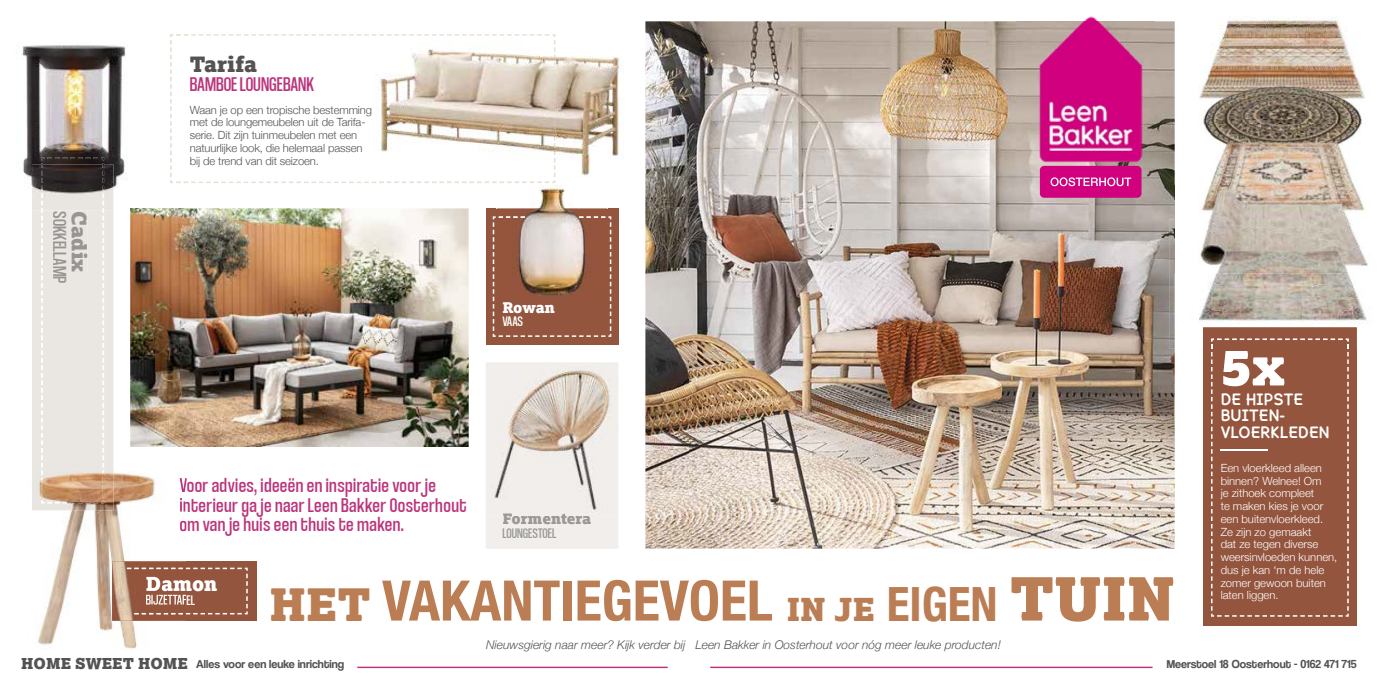
<style>
.page{position:relative;width:1378px;height:689px;background:#fff}
.page>*{position:absolute;margin:0;border:0;box-sizing:border-box;transform-origin:0 0}
.t1{font:700 condensed 55.95px "Helvetica Neue";color:#bb7e54}
.t2{font:900 51.6px "Lexia W03";color:#fff}
.t3{font:21px/19.5px "Coolvetica Condensed Rg";letter-spacing:.02em;color:#bb337b}
.t4{font:21px "Coolvetica Condensed Rg";color:#bb337b}
.t5{font:900 21px "Lexia W03";color:#535353}
.t6{font:19.95px "Coolvetica Condensed Rg";color:#979593}
.t7{font:900 19.95px "Lexia W03";color:#979593}
.t8{font:900 19.2px "Lexia W03";color:#fff}
.t9{font:700 15px/16.5px "Lexia";color:#fff}
.t10{font:14.7px "Coolvetica Condensed Rg";color:#9a9997}
.t11{font:900 14.7px "Lexia W03";color:#9a9997}
.t12{font:900 14.7px "Lexia W03";letter-spacing:-.005em;color:#fff}
.t13{font:14.7px "Coolvetica Condensed Rg";color:#fff}
.t14{font:italic 300 12px "Helvetica Neue";color:#535353}
.t15{font:12px "Coolvetica Rg";color:#535353}
.t16{font:300 11.25px/12.8px "Helvetica Neue";color:#fff}
.t17{font:300 11.25px/12.8px "Helvetica Neue";letter-spacing:-.01em;color:#535353}
.s1{font-family:"Lexia W03";font-weight:900;font-stretch:normal;font-size:44.4px}
.s2{font-family:"Lexia W03";font-weight:900;font-stretch:normal;font-size:31.5px}
.s3{font-size:47.25px}
.s4{font-family:"Lexia W03";font-weight:900;font-stretch:normal;font-size:59.4px}
.s5{font-family:"Lexia W03";font-weight:900;font-size:15px}
</style>
<div class="page">
<img style="left:645px;top:21px;width:44px;height:527px">
<div style="left:112px;top:561px;width:144px;height:60px;background:#94553e"></div>
<img style="left:555px;top:40px;width:66px;height:143px">
<img style="left:130px;top:208px;width:339px;height:239px">
<div style="left:486px;top:208px;width:132px;height:136px;background:#94553e"></div>
<div style="left:486px;top:516px;width:132px;height:33px;background:#f1eeeb"></div>
<div style="left:503px;top:516px;width:88px;height:8px;background:#f1eeeb"></div>
<div style="left:503px;top:528px;width:53px;height:10px;background:#f1eeeb"></div>
<img style="left:22px;top:45px;width:105px;height:165px">
<svg style="left:176px;top:34px;width:379px;height:149px"></svg>
<img style="left:170px;top:34px;width:3px;height:149px">
<img style="left:130px;top:208px;width:59px;height:2px">
<svg style="left:493px;top:216px;width:118px;height:121px"></svg>
<img style="left:486px;top:362px;width:132px;height:154px">
<img style="left:503px;top:513px;width:88px;height:3px">
<hr style="left:357px;top:666px;width:311px;height:2px;background:#bb337b">
<svg style="left:186px;top:568px;width:62px;height:46px"></svg>
<img style="left:32px;top:471px;width:148px;height:178px">
<img style="left:32px;top:503px;width:81px;height:7px">
<img style="left:112px;top:561px;width:74px;height:60px">
<img style="left:180px;top:478px;width:6px;height:14px">
<img style="left:180px;top:498px;width:6px;height:34px">
<img style="left:146px;top:577px;width:40px;height:14px">
<img style="left:146px;top:595px;width:40px;height:9px">
<svg style="left:32px;top:157px;width:81px;height:346px;background:#d5cec7"></svg>
<img style="left:41px;top:471px;width:2px;height:26px">
<img style="left:41px;top:500px;width:63px;height:3px">
<img style="left:127px;top:613px;width:56px;height:1px">
<img style="left:127px;top:568px;width:56px;height:1px">
<img style="left:121px;top:568px;width:3px;height:46px">
<img style="left:497px;top:186px;width:110px;height:110px">
<img style="left:498px;top:216px;width:107px;height:2px">
<img style="left:1211px;top:18px;width:139px;height:38px">
<img style="left:690px;top:21px;width:484px;height:527px">
<img style="left:689px;top:21px;width:1px;height:527px">
<div style="left:1203px;top:327px;width:153px;height:299px;background:#94553e"></div>
<hr style="left:710px;top:666px;width:442px;height:2px;background:#bb337b">
<img style="left:1016px;top:16px;width:138px;height:148px">
<div style="left:1040px;top:166px;width:101px;height:32px;background:#d0007e;border-radius:4px"></div>
<svg style="left:1050px;top:177px;width:81px;height:9px"></svg>
<img style="left:1199px;top:56px;width:166px;height:129px">
<img style="left:1199px;top:119px;width:166px;height:4px">
<img style="left:1174px;top:185px;width:194px;height:163px">
<img style="left:1187px;top:185px;width:191px;height:1px">
<img style="left:1169px;top:219px;width:5px;height:129px">
<img style="left:1203px;top:327px;width:153px;height:21px">
<svg style="left:1211px;top:341px;width:137px;height:276px"></svg>
<img style="left:1211px;top:338px;width:137px;height:3px">
<img style="left:1174px;top:219px;width:1px;height:54px">
<img style="left:1187px;top:219px;width:181px;height:9px">
<h3 class="t6" style="left:72px;top:211px;width:74px;rotate:90deg">SOKKELLAMP</h3>
<h3 class="t7" style="left:92px;top:211px;width:63px;rotate:90deg">Cadix</h3>
<h3 class="t5" style="left:190px;top:50px;width:69px">Tarifa</h3>
<h3 class="t4" style="left:190px;top:71px;width:126px">BAMBOE LOUNGEBANK</h3>
<p class="t17" style="left:190px;top:103px;width:184px">Waan je op een tropische bestemming met de loungemeubelen uit de Tarifa&shy;serie. Dit zijn tuinmeubelen met een natuurlijke look, die helemaal passen bij de trend van dit seizoen.</p>
<h3 class="t12" style="left:502px;top:298px;width:54px">Rowan</h3>
<h3 class="t13" style="left:502px;top:312px;width:22px">VAAS</h3>
<h3 class="t3" style="left:179px;top:475px;width:289px">Voor advies, ideeën en inspiratie voor je interieur ga je naar Leen Bakker Oosterhout om van je huis een thuis te maken.</h3>
<h3 class="t11" style="left:502px;top:509px;width:90px">Formentera</h3>
<h3 class="t10" style="left:502px;top:524px;width:55px">LOUNGESTOEL</h3>
<h3 class="t8" style="left:146px;top:571px;width:73px">Damon</h3>
<h1 class="t1" style="left:270px;top:554px;width:906px"><span class="s1">HET</span> VAKANTIEGEVOEL <span class="s2">IN JE</span> <span class="s3">EIGEN</span> <span class="s4">TUIN</span></h1>
<p class="t14" style="left:486px;top:635px;width:516px">Nieuwsgierig naar meer? Kijk verder bij Leen Bakker in Oosterhout voor nóg meer leuke producten!</p>
<h2 class="t2" style="left:1220px;top:332px;width:66px">5x</h2>
<h3 class="t9" style="left:1220px;top:391px;width:110px">DE HIPSTE<br>BUITEN-<br>VLOERKLEDEN</h3>
<p class="t16" style="left:1220px;top:461px;width:118px">Een vloerkleed alleen binnen? Welnee! Om<br>je zithoek compleet<br>te maken kies je voor een buitenvloerkleed.<br>Ze zijn zo gemaakt<br>dat ze tegen diverse weersinvloeden kunnen, dus je kan ‘m de hele zomer gewoon buiten laten liggen.</p>
<p class="t15" style="left:21px;top:657px;width:324px"><span class="s5">HOME SWEET HOME</span> Alles voor een leuke inrichting</p>
<p class="t15" style="left:1166px;top:657px;width:191px">Meerstoel 18 Oosterhout - 0162 471 715</p>
</div>
